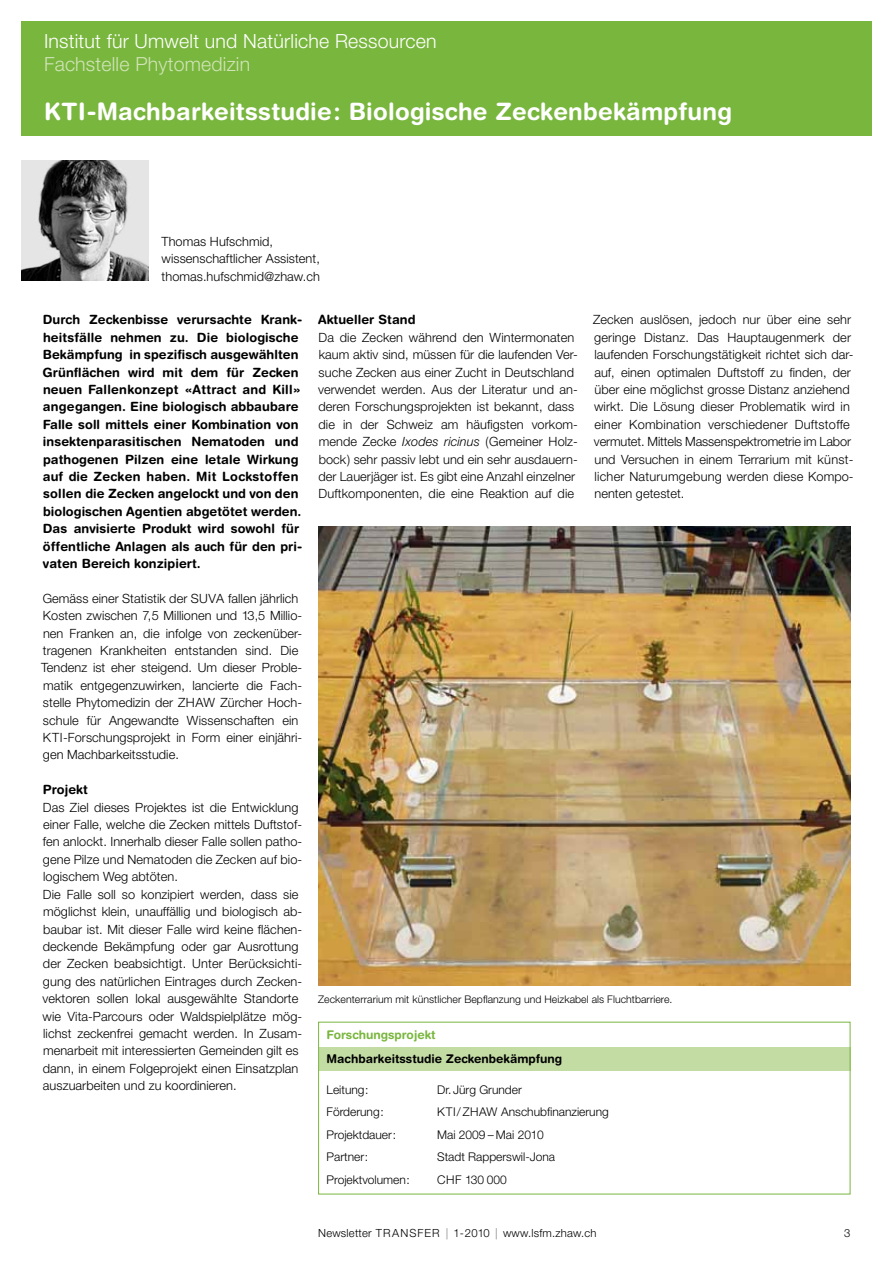
<style>
.page{position:relative;width:893px;height:1263px;background:#fff}
.page>*{position:absolute;margin:0;border:0;box-sizing:border-box;transform-origin:0 0}
.t1{font:700 24px "Helvetica Rounded LT Std";letter-spacing:.01em;color:#fff}
.t2{font:300 19.5px "Helvetica Neue LT Std";letter-spacing:.01em;color:#fff}
.t3{font:300 19.5px "Helvetica Neue LT Std";letter-spacing:.01em;color:#d0e3b7}
.t4{font:300 12.75px/17.4px "Helvetica Neue LT Std";letter-spacing:.005em;color:#000}
.t5{font:700 12.75px/17.4px "Helvetica Rounded LT Std";letter-spacing:.005em;color:#000}
.t6{font:300 12px "Helvetica Neue LT Std";color:#000}
.t7{font:700 12px "Helvetica Rounded LT Std";color:#000}
.t8{font:700 12px "Helvetica Rounded LT Std";color:#79b63e}
.t9{font:300 11.25px "Helvetica Neue LT Std";letter-spacing:.02em;color:#000}
.t10{font:300 10.5px "Helvetica Neue LT Std";letter-spacing:.005em;color:#000}
.s1{font-style:italic}
</style>
<div class="page">
<div style="left:21px;top:21px;width:851px;height:115px;background:#79b63e"></div>
<img style="left:21px;top:161px;width:128px;height:120px">
<img style="left:318px;top:526px;width:532px;height:459px">
<div style="left:319px;top:1047px;width:531px;height:24px;background:#c3dca4"></div>
<h2 class="t2" style="left:44px;top:29px;width:394px">Institut für Umwelt und Natürliche Ressourcen</h2>
<h2 class="t3" style="left:44px;top:52px;width:208px">Fachstelle Phytomedizin</h2>
<h1 class="t1" style="left:44px;top:97px;width:689px">KTI-Machbarkeitsstudie: Biologische Zeckenbekämpfung</h1>
<p class="t4" style="left:162px;top:232px;width:160px">Thomas Hufschmid, wissenschaftlicher Assistent, thomas.hufschmid@zhaw.ch</p>
<p class="t5" style="left:318px;top:311px;width:99px">Aktueller Stand</p>
<p class="t4" style="left:318px;top:328px;width:261px">Da die Zecken während den Wintermonaten kaum aktiv sind, müssen für die laufenden Ver&shy;suche Zecken aus einer Zucht in Deutschland verwendet werden. Aus der Literatur und an&shy;deren Forschungsprojekten ist bekannt, dass die in der Schweiz am häufigsten vorkom&shy;mende Zecke <span class="s1">Ixodes ricinus</span> (Gemeiner Holz&shy;bock) sehr passiv lebt und ein sehr ausdauern&shy;der Lauerjäger ist. Es gibt eine Anzahl einzelner Duftkomponenten, die eine Reaktion auf die</p>
<p class="t5" style="left:43px;top:311px;width:261px">Durch Zeckenbisse verursachte Krank&shy;heitsfälle nehmen zu. Die biologische Bekämpfung in spezifisch ausgewählten Grünflächen wird mit dem für Zecken neuen Fallenkonzept «Attract and Kill» angegangen. Eine biologisch abbaubare Falle soll mittels einer Kombination von insektenparasitischen Nematoden und pathogenen Pilzen eine letale Wirkung auf die Zecken haben. Mit Lockstoffen sollen die Zecken angelockt und von den biologischen Agentien abgetötet werden.<br>Das anvisierte Produkt wird sowohl für öffentliche Anlagen als auch für den pri&shy;vaten Bereich konzipiert.</p>
<p class="t4" style="left:41px;top:589px;width:263px">Gemäss einer Statistik der SUVA fallen jährlich Kosten zwischen 7,5 Millionen und 13,5 Millio&shy;nen Franken an, die infolge von zeckenüber&shy;tragenen Krankheiten entstanden sind. Die Tendenz ist eher steigend. Um dieser Proble&shy;matik entgegenzuwirken, lancierte die Fach&shy;stelle Phytomedizin der ZHAW Zürcher Hoch&shy;schule für Angewandte Wissenschaften ein KTI-Forschungsprojekt in Form einer einjähri&shy;gen Machbarkeitsstudie.</p>
<p class="t5" style="left:43px;top:781px;width:47px">Projekt</p>
<p class="t4" style="left:43px;top:798px;width:261px">Das Ziel dieses Projektes ist die Entwicklung einer Falle, welche die Zecken mittels Duftstof&shy;fen anlockt. Innerhalb dieser Falle sollen patho&shy;gene Pilze und Nematoden die Zecken auf bio&shy;logischem Weg abtöten.<br>Die Falle soll so konzipiert werden, dass sie möglichst klein, unauffällig und biologisch ab&shy;baubar ist. Mit dieser Falle wird keine flächen&shy;deckende Bekämpfung oder gar Ausrottung der Zecken beabsichtigt. Unter Berücksichti&shy;gung des natürlichen Eintrages durch Zecken&shy;vektoren sollen lokal ausgewählte Standorte wie Vita-Parcours oder Waldspielplätze mög&shy;lichst zeckenfrei gemacht werden. In Zusam&shy;menarbeit mit interessierten Gemeinden gilt es dann, in einem Folgeprojekt einen Einsatzplan auszuarbeiten und zu koordinieren.</p>
<p class="t4" style="left:593px;top:311px;width:262px">Zecken auslösen, jedoch nur über eine sehr geringe Distanz. Das Hauptaugenmerk der laufenden Forschungstätigkeit richtet sich dar&shy;auf, einen optimalen Duftstoff zu finden, der über eine möglichst grosse Distanz anziehend wirkt. Die Lösung dieser Problematik wird in einer Kombination verschiedener Duftstoffe vermutet. Mittels Massenspektrometrie im Labor und Versuchen in einem Terrarium mit künst&shy;licher Naturumgebung werden diese Kompo&shy;nenten getestet.</p>
<p class="t10" style="left:318px;top:993px;width:356px">Zeckenterrarium mit künstlicher Bepflanzung und Heizkabel als Fluchtbarriere.</p>
<p class="t8" style="left:327px;top:1028px;width:110px">Forschungsprojekt</p>
<p class="t7" style="left:327px;top:1051px;width:237px">Machbarkeitsstudie Zeckenbekämpfung</p>
<p class="t6" style="left:327px;top:1082px;width:44px">Leitung:</p>
<p class="t6" style="left:437px;top:1082px;width:86px">Dr. Jürg Grunder</p>
<p class="t6" style="left:327px;top:1104px;width:59px">Förderung:</p>
<p class="t6" style="left:437px;top:1104px;width:173px">KTI/ ZHAW Anschubfinanzierung</p>
<p class="t6" style="left:327px;top:1127px;width:71px">Projektdauer:</p>
<p class="t6" style="left:437px;top:1127px;width:108px">Mai 2009 – Mai 2010</p>
<p class="t6" style="left:327px;top:1149px;width:43px">Partner:</p>
<p class="t6" style="left:437px;top:1149px;width:120px">Stadt Rapperswil-Jona</p>
<p class="t6" style="left:327px;top:1172px;width:85px">Projektvolumen:</p>
<p class="t6" style="left:437px;top:1172px;width:71px">CHF 130 000</p>
<p class="t9" style="left:318px;top:1226px;width:280px">Newsletter TRANSFER | 1-2010 | www.lsfm.zhaw.ch</p>
<p class="t9" style="left:844px;top:1226px;width:8px">3</p>
</div>
